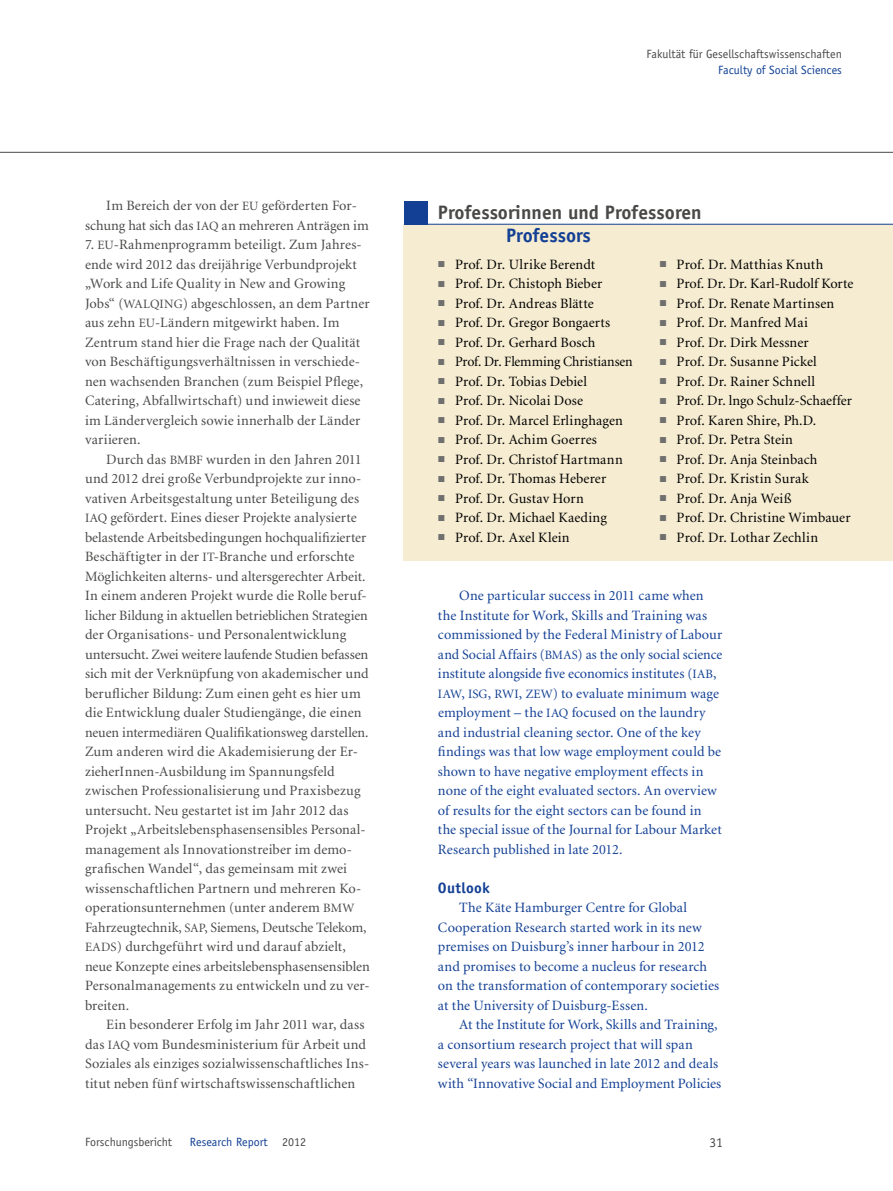
<style>
.page{position:relative;width:893px;height:1191px;background:#fff}
.page>*{position:absolute;margin:0;border:0;box-sizing:border-box;transform-origin:0 0}
.t1{font:700 19.5px "Officina Sans";color:#494948}
.t2{font:700 19.5px "Officina Sans";color:#134094}
.t3{font:700 15px "Officina Sans";letter-spacing:.02em;color:#134094}
.t4{font:14.25px/19.5px "Minion";letter-spacing:.01em;color:#494948}
.t5{font:14.25px/19.5px "Minion";letter-spacing:.01em;color:#134094}
.t6{font:14.25px/19.5px "Minion";letter-spacing:.01em;color:#000}
.t7{font:13.5px "Officina Sans";color:#494948}
.t8{font:12px "Officina Sans";color:#494948}
.t9{font:12px "Officina Sans";color:#134094}
.s1{font-size:12.75px}
.s2{color:#494948}
</style>
<div class="page">
<div style="left:404px;top:224px;width:489px;height:337px;background:#f5ecd1"></div>
<div style="left:404px;top:201px;width:23px;height:24px;background:#134094"></div>
<hr style="left:404px;top:224px;width:489px;height:1px;background:#134094">
<hr style="left:0;top:152px;width:893px;height:1px;background:#494948">
<p class="t4" style="left:85px;top:196px;width:285px;text-indent:21px">Im Bereich der von der <span class="s1">EU</span> geförderten For&shy;schung hat sich das <span class="s1">IAQ</span> an mehreren Anträgen im</p>
<p class="t4" style="left:85px;top:235px;width:286px">7. <span class="s1">EU</span>-Rahmenprogramm beteiligt. Zum Jahres&shy;ende wird 2012 das dreijährige Verbundprojekt „Work and Life Quality in New and Growing Jobs“ (<span class="s1">WALQING</span>) abgeschlossen, an dem Partner aus zehn <span class="s1">EU</span>-Ländern mitgewirkt haben. Im Zentrum stand hier die Frage nach der Qualität von Beschäftigungsverhältnissen in verschiede&shy;nen wachsenden Branchen (zum Beispiel Pflege, Catering, Abfallwirtschaft) und inwieweit diese im Ländervergleich sowie innerhalb der Länder variieren.</p>
<p class="t4" style="left:85px;top:450px;width:286px;text-indent:21px">Durch das <span class="s1">BMBF</span> wurden in den Jahren 2011 und 2012 drei große Verbundprojekte zur inno&shy;vativen Arbeitsgestaltung unter Beteiligung des <span class="s1">IAQ</span> gefördert. Eines dieser Projekte analysierte belastende Arbeitsbedingungen hochqualifizierter Beschäftigter in der <span class="s1">IT</span>-Branche und erforschte Möglichkeiten alterns- und altersgerechter Arbeit.<br>In einem anderen Projekt wurde die Rolle beruf&shy;licher Bildung in aktuellen betrieblichen Strategien der Organisations- und Personalentwicklung untersucht. Zwei weitere laufende Studien befassen sich mit der Verknüpfung von akademischer und beruflicher Bildung: Zum einen geht es hier um die Entwicklung dualer Studiengänge, die einen neuen intermediären Qualifikationsweg darstellen.<br>Zum anderen wird die Akademisierung der Er&shy;zieherInnen-Ausbildung im Spannungsfeld zwischen Professionalisierung und Praxisbezug untersucht. Neu gestartet ist im Jahr 2012 das Projekt „Arbeitslebensphasensensibles Personal&shy;management als Innovationstreiber im demo&shy;grafischen Wandel“, das gemeinsam mit zwei wissenschaftlichen Partnern und mehreren Ko&shy;operationsunternehmen (unter anderem <span class="s1">BMW </span>Fahrzeugtechnik, <span class="s1">SAP</span>, Siemens, Deutsche Telekom, <span class="s1">EADS</span>) durchgeführt wird und darauf abzielt, neue Konzepte eines arbeitslebensphasensensiblen Personalmanagements zu entwickeln und zu ver&shy;breiten.</p>
<p class="t4" style="left:85px;top:1015px;width:286px;text-indent:21px">Ein besonderer Erfolg im Jahr 2011 war, dass das <span class="s1">IAQ</span> vom Bundesministerium für Arbeit und Soziales als einziges sozialwissenschaftliches Ins&shy;titut neben fünf wirtschaftswissenschaftlichen</p>
<p class="t8" style="left:646px;top:47px;width:197px">Fakultät für Gesellschaftswissenschaften</p>
<p class="t9" style="left:718px;top:62px;width:125px">Faculty of Social Sciences</p>
<h1 class="t1" style="left:438px;top:200px;width:265px">Professorinnen und Professoren</h1>
<h1 class="t2" style="left:506px;top:223px;width:86px">Professors</h1>
<p class="t6" style="left:455px;top:255px;width:179px">Prof. Dr. Ulrike Berendt<br>Prof. Dr. Chistoph Bieber<br>Prof. Dr. Andreas Blätte<br>Prof. Dr. Gregor Bongaerts<br>Prof. Dr. Gerhard Bosch<br>Prof. Dr. Flemming Christiansen<br>Prof. Dr. Tobias Debiel<br>Prof. Dr. Nicolai Dose<br>Prof. Dr. Marcel Erlinghagen<br>Prof. Dr. Achim Goerres<br>Prof. Dr. Christof Hartmann<br>Prof. Dr. Thomas Heberer<br>Prof. Dr. Gustav Horn<br>Prof. Dr. Michael Kaeding<br>Prof. Dr. Axel Klein</p>
<p class="t6" style="left:676px;top:255px;width:178px">Prof. Dr. Matthias Knuth<br>Prof. Dr. Dr. Karl-Rudolf Korte<br>Prof. Dr. Renate Martinsen<br>Prof. Dr. Manfred Mai<br>Prof. Dr. Dirk Messner<br>Prof. Dr. Susanne Pickel<br>Prof. Dr. Rainer Schnell<br>Prof. Dr. lngo Schulz-Schaeffer<br>Prof. Karen Shire, Ph.D.<br>Prof. Dr. Petra Stein<br>Prof. Dr. Anja Steinbach<br>Prof. Dr. Kristin Surak<br>Prof. Dr. Anja Weiß<br>Prof. Dr. Christine Wimbauer<br>Prof. Dr. Lothar Zechlin</p>
<p class="t5" style="left:438px;top:586px;width:286px;text-indent:21px">One particular success in 2011 came when the Institute for Work, Skills and Training was commissioned by the Federal Ministry of Labour and Social Affairs (<span class="s1">BMAS</span>) as the only social science institute alongside five economics institutes (<span class="s1">IAB</span>, <span class="s1">IAW</span>, <span class="s1">ISG</span>, <span class="s1">RWI</span>, <span class="s1">ZEW</span>) to evaluate minimum wage employment – the <span class="s1">IAQ</span> focused on the laundry and industrial cleaning sector. One of the key findings was that low wage employment could be shown to have negative employment effects in none of the eight evaluated sectors. An overview of results for the eight sectors can be found in the special issue of the Journal for Labour Market Research published in late 2012.</p>
<p class="t3" style="left:438px;top:878px;width:53px">Outlook</p>
<p class="t5" style="left:438px;top:898px;width:283px;text-indent:21px">The Käte Hamburger Centre for Global Cooperation Research started work in its new premises on Duisburg’s inner harbour in 2012 and promises to become a nucleus for research on the transformation of contemporary societies at the University of Duisburg-Essen.</p>
<p class="t5" style="left:438px;top:1015px;width:285px;text-indent:21px">At the Institute for Work, Skills and Training, a consortium research project that will span several years was launched in late 2012 and deals with “Innovative Social and Employment Policies</p>
<p class="t8" style="left:85px;top:1134px;width:89px">Forschungsbericht</p>
<p class="t9" style="left:190px;top:1134px;width:118px">Research Report <span class="s2">2012</span></p>
<p class="t7" style="left:709px;top:1134px;width:15px">31</p>
</div>
